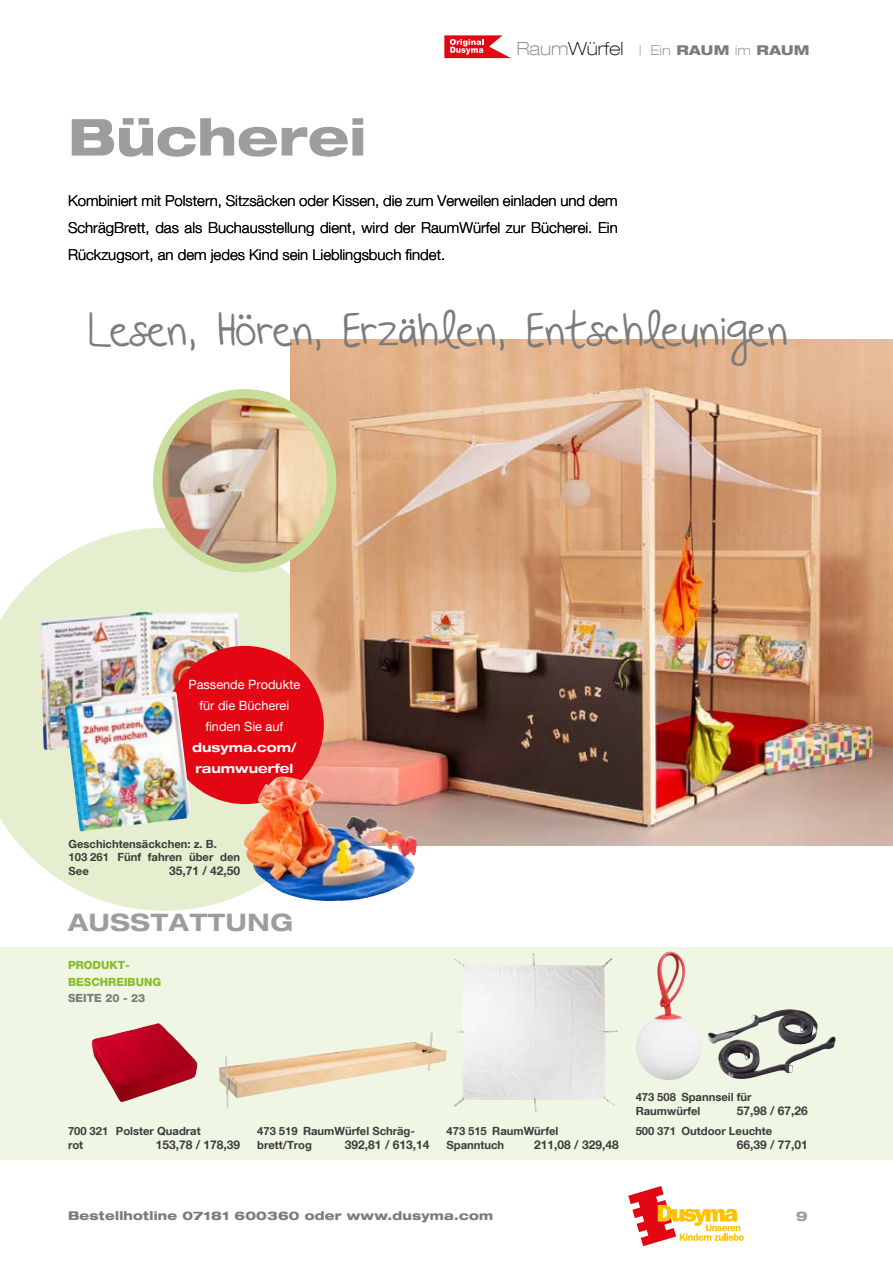
<style>
.page{position:relative;width:893px;height:1263px;background:#fff}
.page>*{position:absolute;margin:0;border:0;box-sizing:border-box;transform-origin:0 0}
.t1{font:800 expanded 51px "Helvetica Neue LT Com";color:#9d9d9c}
.t2{font:42px "Beautiful Every Time";color:#7c7b7b}
.t3{font:700 expanded 24px "Helvetica Neue LT Com";letter-spacing:.03em;color:#9d9d9c}
.t4{font:300 15px/27px "Helvetica Neue LT Com";color:#000;text-align:justify}
.t5{font:800 expanded 13.5px "Helvetica Neue LT Com";letter-spacing:.02em;color:#7c7b7b}
.t6{font:800 expanded 13.5px "Helvetica Neue LT Com";color:#9d9d9c}
.t7{font:12.75px/21px "Helvetica Neue LT Com";color:#fff;text-align:center}
.t8{font:700 expanded 12.75px/21px "Helvetica Neue LT Com";color:#fff}
.t9{font:700 12px "Helvetica Neue LT Com";color:#3c3c3b}
.t10{font:800 expanded 12px "Helvetica Neue LT Com";letter-spacing:.02em;color:#7c7b7b}
.t11{font:700 11.25px/14px "Helvetica Neue LT Com";color:#3c3c3b}
.t12{font:800 11.25px/16.5px "Helvetica Neue LT Com";color:#86bc25}
.t13{font:800 11.25px "Helvetica Neue LT Com";color:#7c7b7b}
.s1{font-weight:100;font-size:18px}
.s2{font-weight:100;font-size:18px;color:#000}
.s3{font-weight:100}
</style>
<div class="page">
<svg style="left:444px;top:35px;width:67px;height:23px"></svg>
<svg style="left:0;top:509px;width:291px;height:402px;fill:#e5efd0"></svg>
<div style="left:0;top:948px;width:893px;height:212px;background:#f0f6e4"></div>
<img style="left:92px;top:1023px;width:105px;height:79px">
<img style="left:708px;top:1009px;width:124px;height:70px">
<img style="left:219px;top:1031px;width:227px;height:78px">
<img style="left:453px;top:953px;width:165px;height:158px">
<img style="left:636px;top:951px;width:65px;height:129px">
<img style="left:39px;top:612px;width:204px;height:139px">
<img style="left:291px;top:339px;width:602px;height:506px">
<img style="left:158px;top:394px;width:174px;height:174px;border-radius:87px">
<div style="left:153px;top:389px;width:183px;height:183px;border:9px solid #c9de9b;border-radius:50%"></div>
<div style="left:166px;top:646px;width:158px;height:158px;background:#e30613;border-radius:50%"></div>
<img style="left:65px;top:692px;width:126px;height:141px">
<img style="left:244px;top:776px;width:173px;height:125px">
<svg style="left:628px;top:1186px;width:116px;height:60px"></svg>
<h1 class="t1" style="left:68px;top:118px;width:300px">Bücherei</h1>
<p class="t5" style="left:517px;top:42px;width:294px"><span class="s1">Raum</span><span class="s2">Würfel</span> <span class="s3">| Ein</span> RAUM <span class="s3">im</span> RAUM</p>
<p class="t4" style="left:68px;top:188px;width:551px">Kombiniert mit Polstern, Sitzsäcken oder Kissen, die zum Verweilen einladen und dem SchrägBrett, das als Buchausstellung dient, wird der RaumWürfel zur Bücherei. Ein Rückzugsort, an dem jedes Kind sein Lieblingsbuch findet.</p>
<h2 class="t2" style="left:88px;top:306px;width:701px">Lesen, Hören, Erzählen, Entschleunigen</h2>
<p class="t7" style="left:188px;top:676px;width:113px">Passende Produkte für die Bücherei finden Sie auf</p>
<p class="t8" style="left:192px;top:738px;width:106px">dusyma.com/ raumwuerfel</p>
<p class="t11" style="left:69px;top:838px;width:173px;line-height:13.5px">Geschichtensäckchen: z. B.<br>103 261 Fünf fahren über den<br>See</p>
<p class="t9" style="left:169px;top:866px;width:73px">35,71 / 42,50</p>
<h3 class="t3" style="left:68px;top:914px;width:226px">AUSSTATTUNG</h3>
<p class="t12" style="left:68px;top:958px;width:95px">PRODUKT-<br>BESCHREIBUNG</p>
<p class="t13" style="left:68px;top:994px;width:79px">SEITE 20 - 23</p>
<p class="t11" style="left:68px;top:1125px;width:42px">700 321 rot</p>
<p class="t11" style="left:116px;top:1125px;width:86px">Polster Quadrat</p>
<p class="t11" style="left:257px;top:1125px;width:159px">473 519 RaumWürfel Schräg&shy;brett/Trog</p>
<p class="t9" style="left:156px;top:1140px;width:86px">153,78 / 178,39</p>
<p class="t9" style="left:345px;top:1140px;width:86px">392,81 / 613,14</p>
<p class="t11" style="left:446px;top:1125px;width:113px">473 515 RaumWürfel<br>Spanntuch</p>
<p class="t9" style="left:534px;top:1140px;width:86px">211,08 / 329,48</p>
<p class="t11" style="left:636px;top:1091px;width:117px">473 508 Spannseil für<br>Raumwürfel</p>
<p class="t9" style="left:737px;top:1106px;width:73px">57,98 / 67,26</p>
<p class="t11" style="left:636px;top:1125px;width:138px">500 371 Outdoor Leuchte</p>
<p class="t9" style="left:737px;top:1140px;width:73px">66,39 / 77,01</p>
<p class="t10" style="left:68px;top:1211px;width:426px">Bestellhotline 07181 600360 oder www.dusyma.com</p>
<p class="t6" style="left:796px;top:1211px;width:13px">9</p>
</div>
